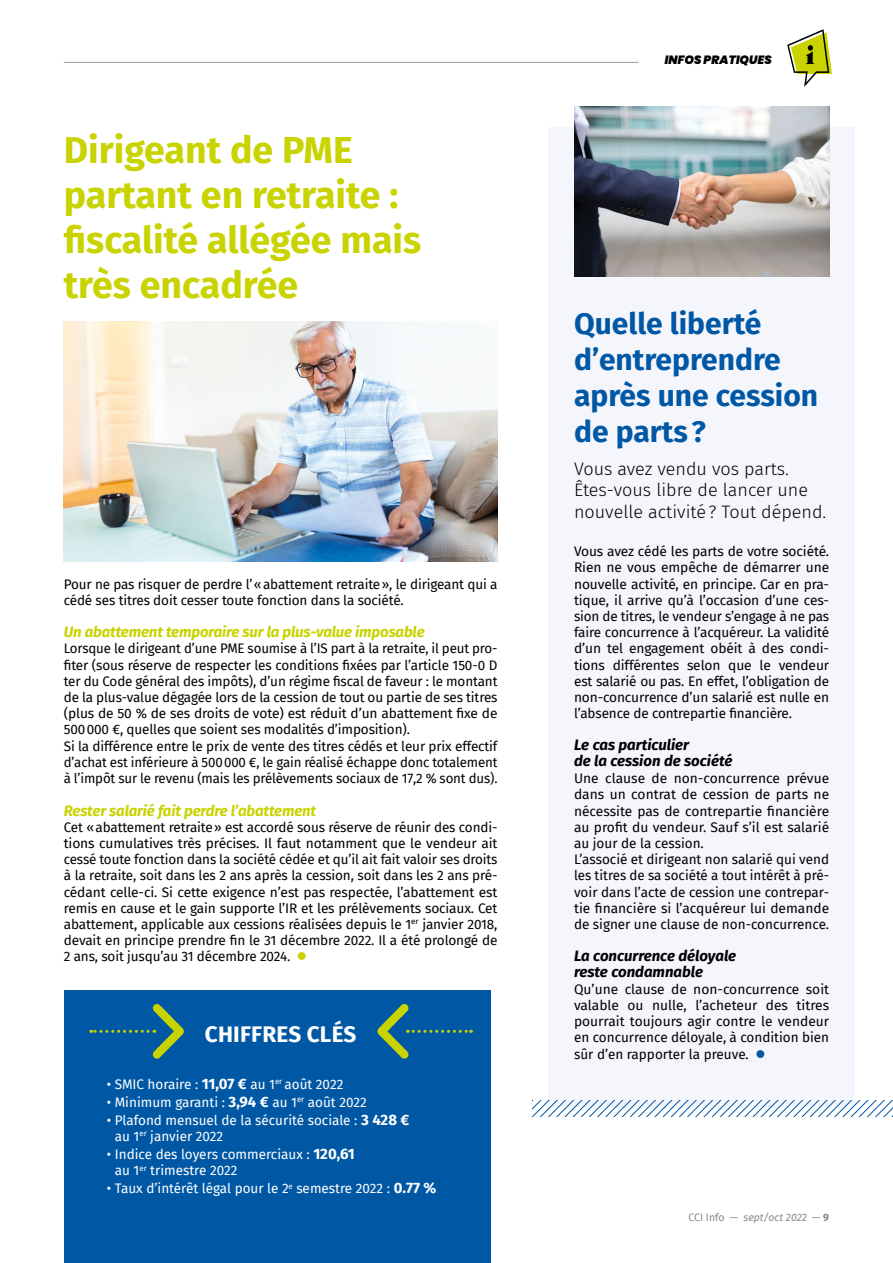
<style>
.page{position:relative;width:893px;height:1263px;background:#fff}
.page>*{position:absolute;margin:0;border:0;box-sizing:border-box;transform-origin:0 0}
.titre_article{font:700 37.5px/45px "Fira Sans";color:#c8d300}
.titre_article-2{font:700 30px/36px "Fira Sans";color:#0058a5}
.tc{font:700 22.5px "Fira Sans";letter-spacing:.01em;color:#fff}
.tc-2{font:300 18px/21.6px "Fira Sans";color:#000}
.Intertitre{font:italic 700 15px/15.8px "Fira Sans";color:#000}
.Intertitre-2{font:italic 700 15px "Fira Sans";letter-spacing:-.01em;color:#c8d300}
.tc-3{font:italic 700 15px "Fira Sans";letter-spacing:-.01em;color:#c8d300}
.tc-4{font:13.5px/16.2px "Fira Sans";letter-spacing:-.01em;color:#000;text-align:justify}
.tc-5{font:13.5px/16.2px "Fira Sans";color:#fff}
.t1{font:italic 900 12px "Poppins";color:#000}
.t2{font:italic 10.5px "Fira Sans";color:#878787}
.s1{color:#c8d300}
.s2{font-weight:700;font-size:15px}
.s3{color:#0058a5}
.s4{font-style:normal}
.s5{font-weight:700;font-style:normal}
</style>
<div class="page">
<div style="left:64px;top:991px;width:426px;height:272px;background:#0058a5"></div>
<div style="left:548px;top:128px;width:307px;height:980px;background:#f5f6fc"></div>
<svg style="left:532px;top:1100px;width:361px;height:16px"></svg>
<hr style="left:64px;top:62px;width:575px;height:1px;background:#9d9d9c">
<img style="left:64px;top:321px;width:433px;height:241px">
<img style="left:574px;top:106px;width:255px;height:170px">
<svg style="left:91px;top:1004px;width:93px;height:55px"></svg>
<svg style="left:377px;top:1004px;width:94px;height:55px"></svg>
<svg style="left:787px;top:29px;width:45px;height:58px"></svg>
<p class="titre_article" style="left:64px;top:124px;width:290px">Dirigeant de PME</p>
<p class="titre_article" style="left:64px;top:169px;width:336px">partant en retraite :</p>
<p class="titre_article" style="left:64px;top:214px;width:359px">fiscalité allégée mais très encadrée</p>
<p class="tc-4" style="left:64px;top:575px;width:435px">Pour ne pas risquer de perdre l’«abattement retraite», le dirigeant qui a cédé ses titres doit cesser toute fonction dans la société.</p>
<p class="Intertitre-2" style="left:64px;top:619px;width:362px">Un abattement temporaire sur la plus-value imposable</p>
<p class="tc-4" style="left:64px;top:640px;width:435px">Lorsque le dirigeant d’une PME soumise à l’IS part à la retraite, il peut pro&shy;fiter (sous réserve de respecter les conditions fixées par l’article 150-0 D ter du Code général des impôts), d’un régime fiscal de faveur : le montant de la plus-value dégagée lors de la cession de tout ou partie de ses titres (plus de 50 % de ses droits de vote) est réduit d’un abattement fixe de 500000 €, quelles que soient ses modalités d’imposition).</p>
<p class="tc-4" style="left:64px;top:737px;width:435px">Si la différence entre le prix de vente des titres cédés et leur prix effectif d’achat est inférieure à 500000 €, le gain réalisé échappe donc totalement à l’impôt sur le revenu (mais les prélèvements sociaux de 17,2 % sont dus).</p>
<p class="tc-3" style="left:64px;top:798px;width:254px">Rester salarié fait perdre l’abattement</p>
<p class="tc-4" style="left:64px;top:818px;width:435px">Cet «abattement retraite» est accordé sous réserve de réunir des condi&shy;tions cumulatives très précises. Il faut notamment que le vendeur ait cessé toute fonction dans la société cédée et qu’il ait fait valoir ses droits à la retraite, soit dans les 2 ans après la cession, soit dans les 2 ans pré&shy;cédant celle-ci. Si cette exigence n’est pas respectée, l’abattement est remis en cause et le gain supporte l’IR et les prélèvements sociaux. Cet abattement, applicable aux cessions réalisées depuis le 1<sup>er</sup> janvier 2018, devait en principe prendre fin le 31 décembre 2022. Il a été prolongé de 2 ans, soit jusqu’au 31 décembre 2024. <span class="s1">●</span></p>
<p class="tc" style="left:205px;top:1015px;width:153px">CHIFFRES CLÉS</p>
<p class="tc-5" style="left:107px;top:1075px;width:238px">• SMIC horaire : <span class="s2">11,07 €</span> au 1<sup>er</sup> août 2022</p>
<p class="tc-5" style="left:107px;top:1093px;width:262px">• Minimum garanti : <span class="s2">3,94 €</span> au 1<sup>er</sup> août 2022</p>
<p class="tc-5" style="left:115px;top:1111px;width:296px;text-indent:-8px">• Plafond mensuel de la sécurité sociale : <span class="s2">3 428 € </span>au 1<sup>er</sup> janvier 2022</p>
<p class="tc-5" style="left:115px;top:1146px;width:242px;text-indent:-8px">• Indice des loyers commerciaux : <span class="s2">120,61 </span>au 1<sup>er</sup> trimestre 2022</p>
<p class="tc-5" style="left:107px;top:1180px;width:331px">• Taux d’intérêt légal pour le 2<sup>e</sup> semestre 2022 : <span class="s2">0.77 %</span></p>
<p class="t1" style="left:665px;top:52px;width:109px">INFOS PRATIQUES</p>
<p class="titre_article-2" style="left:574px;top:303px;width:246px">Quelle liberté d’entreprendre après une cession de parts ?</p>
<p class="tc-2" style="left:574px;top:458px;width:254px">Vous avez vendu vos parts.<br>Êtes-vous libre de lancer une nouvelle activité? Tout dépend.</p>
<p class="tc-4" style="left:574px;top:543px;width:257px">Vous avez cédé les parts de votre société.<br>Rien ne vous empêche de démarrer une nouvelle activité, en principe. Car en pra&shy;tique, il arrive qu’à l’occasion d’une ces&shy;sion de titres, le vendeur s’engage à ne pas faire concurrence à l’acquéreur. La validité d’un tel engagement obéit à des condi&shy;tions différentes selon que le vendeur est salarié ou pas. En effet, l’obligation de non-concurrence d’un salarié est nulle en l’absence de contrepartie financière.</p>
<p class="Intertitre" style="left:574px;top:736px;width:160px">Le cas particulier<br>de la cession de société</p>
<p class="tc-4" style="left:574px;top:770px;width:257px">Une clause de non-concurrence prévue dans un contrat de cession de parts ne nécessite pas de contrepartie financière au profit du vendeur. Sauf s’il est salarié au jour de la cession.</p>
<p class="tc-4" style="left:574px;top:851px;width:257px">L’associé et dirigeant non salarié qui vend les titres de sa société a tout intérêt à pré&shy;voir dans l’acte de cession une contrepar&shy;tie financière si l’acquéreur lui demande de signer une clause de non-concurrence.</p>
<p class="Intertitre" style="left:574px;top:947px;width:164px">La concurrence déloyale reste condamnable</p>
<p class="tc-4" style="left:574px;top:980px;width:257px">Qu’une clause de non-concurrence soit valable ou nulle, l’acheteur des titres pourrait toujours agir contre le vendeur en concurrence déloyale, à condition bien sûr d’en rapporter la preuve. <span class="s3">●</span></p>
<p class="t2" style="left:688px;top:1209px;width:142px"><span class="s4">CCI Info —</span> sept/oct 2022 <span class="s4">—</span> <span class="s5">9</span></p>
</div>
